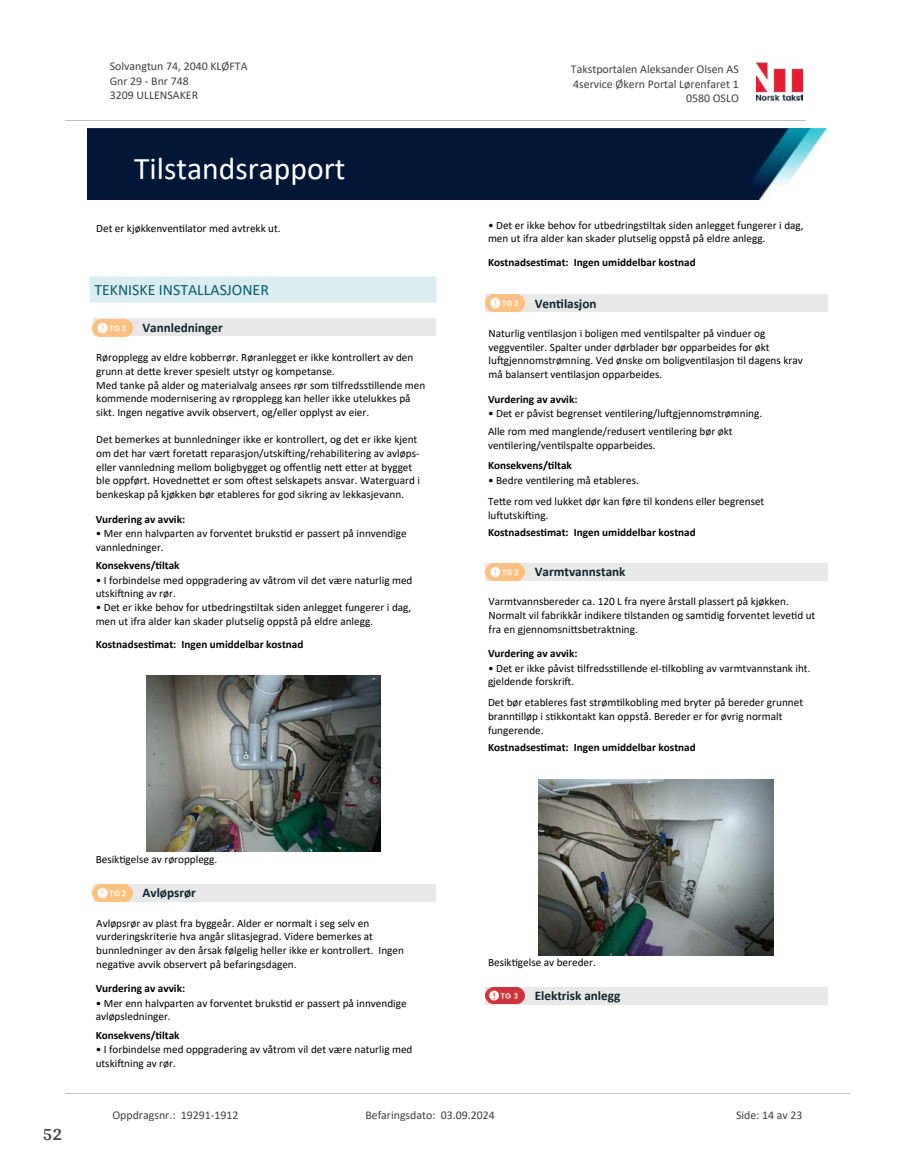
<style>
.page{position:relative;width:915px;height:1172px;background:#fff}
.page>*{position:absolute;margin:0;border:0;box-sizing:border-box;transform-origin:0 0}
.t1{font:31.65px "Calibri";color:#fff}
.t2{font:700 18px "Arya";color:#414749}
.t3{font:15.75px "Calibri";color:#065c69}
.t4{font:700 13.2px "Calibri";color:#0f252c}
.t5{font:11.85px/14.5px "Calibri";color:#404040}
.t6{font:11.25px/13.6px "Calibri";color:#000}
.t7{font:700 11.25px "Calibri";color:#000}
</style>
<div class="page">
<div style="left:89px;top:276px;width:347px;height:27px;background:#daeef2"></div>
<svg style="left:89px;top:277px;width:1px;height:26px"></svg>
<svg style="left:436px;top:277px;width:1px;height:26px"></svg>
<hr style="left:89px;top:276px;width:348px;height:1px;background:#eaf5f7">
<hr style="left:89px;top:303px;width:348px;height:1px;background:#eaf5f7">
<div style="left:93px;top:319px;width:342px;height:17px;background:#e8e8e8"></div>
<img style="left:93px;top:319px;width:39px;height:17px">
<img style="left:146px;top:676px;width:234px;height:176px">
<div style="left:93px;top:884px;width:342px;height:17px;background:#e8e8e8"></div>
<img style="left:93px;top:884px;width:39px;height:17px">
<div style="left:485px;top:295px;width:342px;height:17px;background:#e8e8e8"></div>
<svg style="left:490px;top:299px;width:35px;height:13px"></svg>
<img style="left:485px;top:295px;width:39px;height:16px">
<div style="left:485px;top:563px;width:342px;height:17px;background:#e8e8e8"></div>
<img style="left:485px;top:563px;width:39px;height:17px">
<img style="left:538px;top:780px;width:234px;height:175px">
<div style="left:485px;top:987px;width:342px;height:17px;background:#e8e8e8"></div>
<img style="left:485px;top:987px;width:39px;height:17px">
<img style="left:756px;top:62px;width:46px;height:40px">
<hr style="left:65px;top:120px;width:740px;height:1px;background:#c0c0c0">
<img style="left:88px;top:129px;width:738px;height:71px">
<hr style="left:65px;top:1093px;width:784px;height:1px;background:#c0c0c0">
<p class="t5" style="left:110px;top:59px;width:139px">Solvangtun 74, 2040 KLØFTA<br>Gnr 29 - Bnr 748<br>3209 ULLENSAKER</p>
<p class="t5" style="left:570px;top:62px;width:169px">Takstportalen Aleksander Olsen AS</p>
<p class="t5" style="left:573px;top:76px;width:167px">4service Økern Portal Lørenfaret 1</p>
<p class="t5" style="left:685px;top:90px;width:54px">0580 OSLO</p>
<h1 class="t1" style="left:134px;top:147px;width:213px">Tilstandsrapport</h1>
<p class="t6" style="left:96px;top:222px;width:186px">Det er kjøkkenven琀椀lator med avtrekk ut.</p>
<h3 class="t3" style="left:94px;top:279px;width:176px">TEKNISKE INSTALLASJONER</h3>
<p class="t4" style="left:142px;top:318px;width:82px">Vannledninger</p>
<p class="t6" style="left:96px;top:350px;width:330px">Røropplegg av eldre kobberrør. Røranlegget er ikke kontrollert av den grunn at de琀琀e krever spesielt utstyr og kompetanse.<br>Med tanke på alder og materialvalg ansees rør som 琀椀lfredss琀椀llende men kommende modernisering av røropplegg kan heller ikke utelukkes på sikt. Ingen nega琀椀ve avvik observert, og/eller opplyst av eier.</p>
<p class="t6" style="left:96px;top:432px;width:325px">Det bemerkes at bunnledninger ikke er kontrollert, og det er ikke kjent om det har vært foreta琀琀 reparasjon/utski昀琀ing/rehabilitering av avløps&shy;eller vannledning mellom boligbygget og o昀昀entlig ne琀琀 e琀琀er at bygget ble oppført. Hovedne琀琀et er som o昀琀est selskapets ansvar. Waterguard i benkeskap på kjøkken bør etableres for god sikring av lekkasjevann.</p>
<p class="t7" style="left:96px;top:511px;width:91px">Vurdering av avvik:</p>
<p class="t6" style="left:96px;top:526px;width:312px">• Mer enn halvparten av forventet bruks琀椀d er passert på innvendige vannledninger.</p>
<p class="t7" style="left:96px;top:557px;width:85px">Konsekvens/琀椀ltak</p>
<p class="t6" style="left:96px;top:573px;width:318px">• I forbindelse med oppgradering av våtrom vil det være naturlig med utski昀琀ning av rør.</p>
<p class="t6" style="left:96px;top:600px;width:317px">• Det er ikke behov for utbedrings琀椀ltak siden anlegget fungerer i dag, men ut ifra alder kan skader plutselig oppstå på eldre anlegg.</p>
<p class="t7" style="left:96px;top:637px;width:209px">Kostnadses琀椀mat: Ingen umiddelbar kostnad</p>
<p class="t6" style="left:488px;top:218px;width:317px">• Det er ikke behov for utbedrings琀椀ltak siden anlegget fungerer i dag, men ut ifra alder kan skader plutselig oppstå på eldre anlegg.</p>
<p class="t7" style="left:488px;top:254px;width:209px">Kostnadses琀椀mat: Ingen umiddelbar kostnad</p>
<p class="t4" style="left:534px;top:294px;width:63px">Ven琀椀lasjon</p>
<p class="t6" style="left:488px;top:326px;width:315px">Naturlig ven琀椀lasjon i boligen med ven琀椀lspalter på vinduer og veggven琀椀ler. Spalter under dørblader bør opparbeides for økt<br>lu昀琀gjennomstrømning. Ved ønske om boligven琀椀lasjon 琀椀l dagens krav må balansert ven琀椀lasjon opparbeides.</p>
<p class="t7" style="left:488px;top:391px;width:91px">Vurdering av avvik:</p>
<p class="t6" style="left:488px;top:404px;width:275px;line-height:18.5px">• Det er påvist begrenset ven琀椀lering/lu昀琀gjennomstrømning.<br>Alle rom med manglende/redusert ven琀椀lering bør økt</p>
<p class="t6" style="left:488px;top:438px;width:169px">ven琀椀lering/ven琀椀lspalte opparbeides.</p>
<p class="t7" style="left:488px;top:458px;width:85px">Konsekvens/琀椀ltak</p>
<p class="t6" style="left:488px;top:469px;width:278px;line-height:21px">• Bedre ven琀椀lering må etableres.<br>Te琀琀e rom ved lukket dør kan føre 琀椀l kondens eller begrenset</p>
<p class="t6" style="left:488px;top:508px;width:62px">lu昀琀utski昀琀ing.</p>
<p class="t7" style="left:488px;top:525px;width:209px">Kostnadses琀椀mat: Ingen umiddelbar kostnad</p>
<p class="t4" style="left:534px;top:562px;width:92px">Varmtvannstank</p>
<p class="t6" style="left:488px;top:595px;width:328px">Varmtvannsbereder ca. 120 L fra nyere årstall plassert på kjøkken.<br>Normalt vil fabrikkår indikere 琀椀lstanden og sam琀椀dig forventet leve琀椀d ut fra en gjennomsni琀琀sbetraktning.</p>
<p class="t7" style="left:488px;top:646px;width:91px">Vurdering av avvik:</p>
<p class="t6" style="left:488px;top:661px;width:324px">• Det er ikke påvist 琀椀lfredss琀椀llende el-琀椀lkobling av varmtvannstank iht. gjeldende forskri昀琀.</p>
<p class="t6" style="left:488px;top:695px;width:316px">Det bør etableres fast strøm琀椀lkobling med bryter på bereder grunnet brann琀椀lløp i s琀椀kkontakt kan oppstå. Bereder er for øvrig normalt fungerende.</p>
<p class="t7" style="left:488px;top:740px;width:209px">Kostnadses琀椀mat: Ingen umiddelbar kostnad</p>
<h2 class="t2" style="left:43px;top:1123px;width:21px">52</h2>
<p class="t6" style="left:96px;top:852px;width:123px">Besik琀椀gelse av røropplegg.</p>
<p class="t4" style="left:142px;top:884px;width:55px">Avløpsrør</p>
<p class="t6" style="left:96px;top:916px;width:309px">Avløpsrør av plast fra byggeår. Alder er normalt i seg selv en vurderingskriterie hva angår slitasjegrad. Videre bemerkes at bunnledninger av den årsak følgelig heller ikke er kontrollert. Ingen nega琀椀ve avvik observert på befaringsdagen.</p>
<p class="t7" style="left:96px;top:981px;width:91px">Vurdering av avvik:</p>
<p class="t6" style="left:96px;top:996px;width:312px">• Mer enn halvparten av forventet bruks琀椀d er passert på innvendige avløpsledninger.</p>
<p class="t7" style="left:96px;top:1027px;width:85px">Konsekvens/琀椀ltak</p>
<p class="t6" style="left:96px;top:1042px;width:318px">• I forbindelse med oppgradering av våtrom vil det være naturlig med utski昀琀ning av rør.</p>
<p class="t6" style="left:488px;top:955px;width:109px">Besik琀椀gelse av bereder.</p>
<p class="t4" style="left:534px;top:986px;width:87px">Elektrisk anlegg</p>
<p class="t5" style="left:112px;top:1107px;width:127px">Oppdragsnr.: 19291-1912</p>
<p class="t5" style="left:365px;top:1107px;width:131px">Befaringsdato: 03.09.2024</p>
<p class="t5" style="left:735px;top:1107px;width:68px">Side: 14 av 23</p>
</div>
